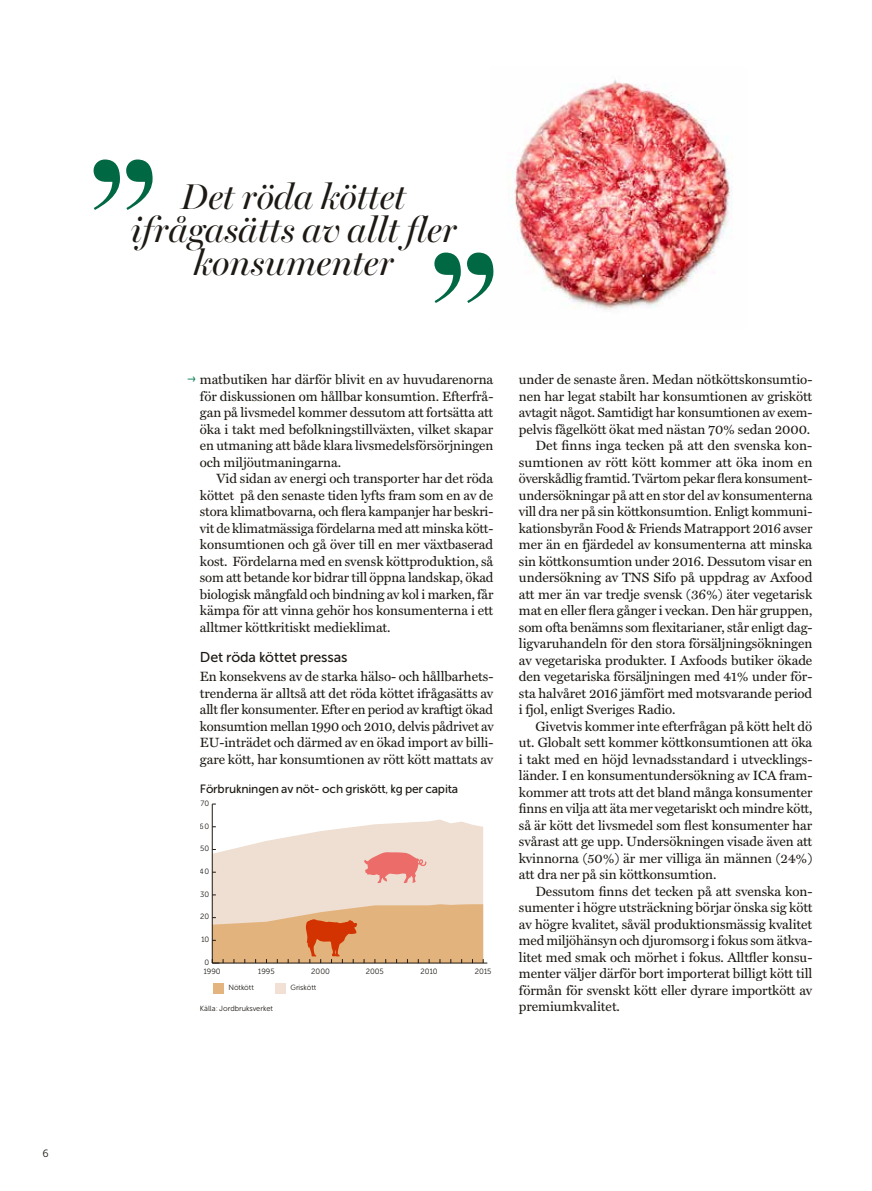
<style>
.page{position:relative;width:872px;height:1191px;background:#fff}
.page>*{position:absolute;margin:0;border:0;box-sizing:border-box;transform-origin:0 0}
.citat2{font:italic 36px "Miller Banner";color:#1d1914}
.Mellis_9_5_11{font:500 14.25px "Museo Residence Sans";letter-spacing:-.01em;color:#1d1914}
.Bri{font:13.5px/16.5px "Miller Text";letter-spacing:-.005em;color:#1d1914;text-align:justify}
.Bru{font:13.5px/16.5px "Miller Text";letter-spacing:-.005em;color:#1d1914;text-align:justify}
.Fakta_rubbe_8_11{font:500 12px "Museo Residence Sans";letter-spacing:-.015em;color:#1d1914}
.t1{font:10.5px "Museo Residence Sans";color:#1d1914}
.t2{font:7.65px/9.4px "Museo Residence Sans";color:#1d1914}
.källa_ny{font:7.5px "Museo Residence Sans";letter-spacing:-.005em;color:#1d1914}
.Fakta_6_8{font:7.5px "Museo Residence Sans";letter-spacing:-.01em;color:#1d1914}
.s1{font-family:"Adelle";font-weight:300;color:#00784d}
</style>
<div class="page">
<img style="left:493px;top:79px;width:240px;height:231px">
<hr style="left:212px;top:962px;width:275px;height:1px;background:#1d1914">
<hr style="left:212px;top:804px;width:1px;height:159px;background:#1d1914">
<svg style="left:212px;top:819px;width:272px;height:144px;background:#e9c9b0"></svg>
<svg style="left:94px;top:159px;width:59px;height:51px"></svg>
<svg style="left:434px;top:252px;width:59px;height:51px"></svg>
<div style="left:213px;top:983px;width:11px;height:10px;background:#e3b47d"></div>
<div style="left:275px;top:983px;width:11px;height:10px;background:#f1e0d3"></div>
<p class="t1" style="left:43px;top:1147px;width:8px">6</p>
<p class="citat2" style="left:181px;top:175px;width:226px">Det röda köttet</p>
<p class="citat2" style="left:130px;top:208px;width:328px">ifrågasätts av allt fler</p>
<p class="citat2" style="left:193px;top:241px;width:201px">konsumenter</p>
<p class="Bru" style="left:200px;top:371px;width:295px;text-indent:-12px"><span class="s1">i</span> matbutiken har därför blivit en av huvudarenorna för diskussionen om hållbar konsumtion. Efterfrå&shy;gan på livsmedel kommer dessutom att fortsätta att öka i takt med befolkningstillväxten, vilket skapar en utmaning att både klara livsmedelsförsörjningen och miljöutmaningarna.</p>
<p class="Bri" style="left:200px;top:470px;width:295px;text-indent:16px">Vid sidan av energi och transporter har det röda köttet på den senaste tiden lyfts fram som en av de stora klimatbovarna, och flera kampanjer har beskri&shy;vit de klimatmässiga fördelarna med att minska kött&shy;konsumtionen och gå över till en mer växtbaserad kost. Fördelarna med en svensk köttproduktion, så som att betande kor bidrar till öppna landskap, ökad biologisk mångfald och bindning av kol i marken, får kämpa för att vinna gehör hos konsumenterna i ett alltmer köttkritiskt medieklimat.</p>
<p class="Mellis_9_5_11" style="left:200px;top:649px;width:149px">Det röda köttet pressas</p>
<p class="Bru" style="left:200px;top:668px;width:295px">En konsekvens av de starka hälso- och hållbarhets&shy;trenderna är alltså att det röda köttet ifrågasätts av allt fler konsumenter. Efter en period av kraftigt ökad konsumtion mellan 1990 och 2010, delvis pådrivet av EU-inträdet och därmed av en ökad import av billi&shy;gare kött, har konsumtionen av rött kött mattats av</p>
<p class="Fakta_rubbe_8_11" style="left:200px;top:782px;width:260px">Förbrukningen av nöt- och griskött, kg per capita</p>
<p class="t2" style="left:200px;top:799px;width:10px">70</p>
<p class="t2" style="left:200px;top:821px;width:11px">60</p>
<p class="t2" style="left:200px;top:844px;width:11px">50</p>
<p class="t2" style="left:200px;top:866px;width:11px">40</p>
<p class="t2" style="left:200px;top:889px;width:11px">30</p>
<p class="t2" style="left:200px;top:912px;width:11px">20</p>
<p class="t2" style="left:201px;top:934px;width:9px">10</p>
<p class="t2" style="left:204px;top:957px;width:18px">0<br>1990</p>
<p class="t2" style="left:258px;top:966px;width:18px">1995</p>
<p class="t2" style="left:311px;top:966px;width:20px">2000</p>
<p class="t2" style="left:366px;top:966px;width:20px">2005</p>
<p class="t2" style="left:420px;top:966px;width:18px">2010</p>
<p class="t2" style="left:475px;top:966px;width:18px">2015</p>
<p class="Fakta_6_8" style="left:228px;top:983px;width:27px">Nötkött</p>
<p class="Fakta_6_8" style="left:290px;top:983px;width:27px">Griskött</p>
<p class="källa_ny" style="left:200px;top:1004px;width:75px">Källa: Jordbruksverket</p>
<p class="Bru" style="left:519px;top:371px;width:295px">under de senaste åren. Medan nötköttskonsumtio&shy;nen har legat stabilt har konsumtionen av griskött avtagit något. Samtidigt har konsumtionen av exem&shy;pelvis fågelkött ökat med nästan 70% sedan 2000.</p>
<p class="Bri" style="left:519px;top:437px;width:295px;text-indent:16px">Det finns inga tecken på att den svenska kon&shy;sumtionen av rött kött kommer att öka inom en överskådlig framtid. Tvärtom pekar flera konsument&shy;undersökningar på att en stor del av konsumenterna vill dra ner på sin köttkonsumtion. Enligt kommuni&shy;kationsbyrån Food &amp; Friends Matrapport 2016 avser mer än en fjärdedel av konsumenterna att minska sin köttkonsumtion under 2016. Dessutom visar en undersökning av TNS Sifo på uppdrag av Axfood att mer än var tredje svensk (36%) äter vegetarisk mat en eller flera gånger i veckan. Den här gruppen, som ofta benämns som flexitarianer, står enligt dag&shy;ligvaruhandeln för den stora försäljningsökningen av vegetariska produkter. I Axfoods butiker ökade den vegetariska försäljningen med 41% under för&shy;sta halvåret 2016 jämfört med motsvarande period i fjol, enligt Sveriges Radio.</p>
<p class="Bri" style="left:519px;top:718px;width:295px;text-indent:16px">Givetvis kommer inte efterfrågan på kött helt dö ut. Globalt sett kommer köttkonsumtionen att öka i takt med en höjd levnadsstandard i utvecklings&shy;länder. I en konsumentundersökning av ICA fram&shy;kommer att trots att det bland många konsumenter finns en vilja att äta mer vegetariskt och mindre kött, så är kött det livsmedel som flest konsumenter har svårast att ge upp. Undersökningen visade även att kvinnorna (50%) är mer villiga än männen (24%) att dra ner på sin köttkonsumtion.</p>
<p class="Bri" style="left:519px;top:883px;width:295px;text-indent:16px">Dessutom finns det tecken på att svenska kon&shy;sumenter i högre utsträckning börjar önska sig kött av högre kvalitet, såväl produktionsmässig kvalitet med miljöhänsyn och djuromsorg i fokus som ätkva&shy;litet med smak och mörhet i fokus. Alltfler konsu&shy;menter väljer därför bort importerat billigt kött till förmån för svenskt kött eller dyrare importkött av premiumkvalitet.</p>
</div>
